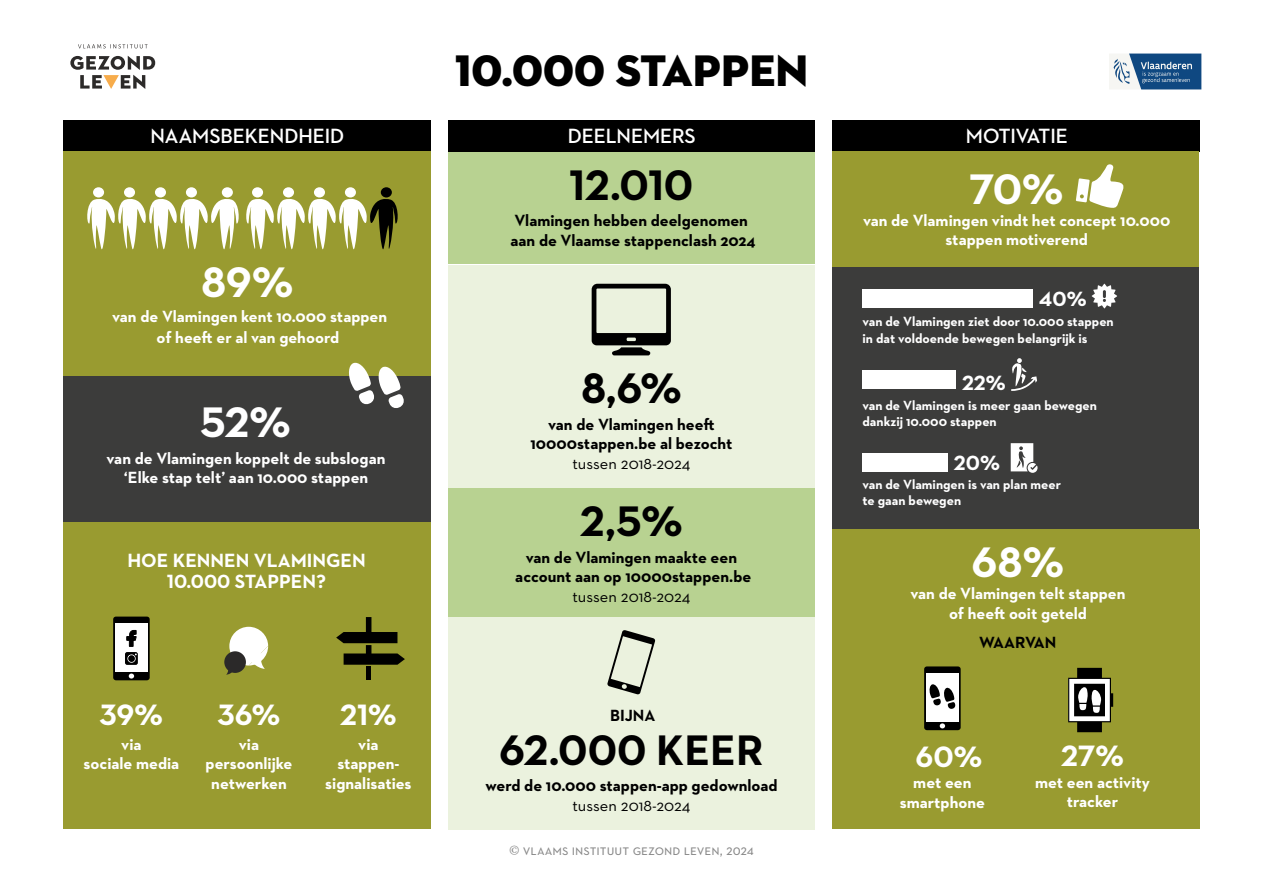
<style>
.page{position:relative;width:1263px;height:893px;background:#fff}
.page>*{position:absolute;margin:0;border:0;box-sizing:border-box;transform-origin:0 0}
.t1{font:45px "Neutraface 2 Display Titling";color:#000}
.t2{font:700 43.5px "Neutraface 2 Text";color:#000}
.t3{font:700 43.5px "Neutraface 2 Text";letter-spacing:-.02em;color:#fff}
.t4{font:700 30px "Neutraface 2 Text";color:#fff}
.t5{font:700 21px "Neutraface 2 Display";color:#fff}
.t6{font:700 21px "Neutraface 2 Text";color:#fff}
.t7{font:700 19.5px/21px "Neutraface 2 Text";color:#fff;text-align:center}
.t8{font:700 16.5px/19.5px "Neutraface 2 Text";color:#fff;text-align:center}
.t9{font:700 16.5px/19.5px "Neutraface 2 Text";color:#000;text-align:center}
.t10{font:16.5px "Neutraface 2 Text";color:#000}
.t11{font:15px "Neutraface 2 Text";color:#878787}
.t12{font:700 13.5px/16.5px "Neutraface 2 Text";color:#fff}
.s1{font-family:"Minion Pro"}
</style>
<div class="page">
<div style="left:832px;top:120px;width:367px;height:31px;background:#000"></div>
<div style="left:64px;top:120px;width:367px;height:31px;background:#000"></div>
<svg style="left:70px;top:56px;width:85px;height:33px"></svg>
<svg style="left:78px;top:44px;width:70px;height:4px"></svg>
<svg style="left:1109px;top:54px;width:92px;height:35px"></svg>
<div style="left:64px;top:151px;width:367px;height:225px;background:#999b30"></div>
<div style="left:64px;top:376px;width:367px;height:147px;background:#3c3c3b"></div>
<div style="left:833px;top:151px;width:366px;height:117px;background:#999b30"></div>
<div style="left:832px;top:529px;width:367px;height:300px;background:#999b30"></div>
<div style="left:833px;top:268px;width:366px;height:261px;background:#3c3c3b"></div>
<div style="left:64px;top:523px;width:367px;height:306px;background:#999b30"></div>
<div style="left:222px;top:187px;width:11px;height:10px;background:#fff;border-radius:50%"></div>
<div style="left:93px;top:187px;width:11px;height:10px;background:#fff;border-radius:50%"></div>
<div style="left:124px;top:187px;width:11px;height:10px;background:#fff;border-radius:50%"></div>
<div style="left:155px;top:187px;width:11px;height:10px;background:#fff;border-radius:50%"></div>
<div style="left:186px;top:187px;width:11px;height:10px;background:#fff;border-radius:50%"></div>
<div style="left:381px;top:187px;width:11px;height:10px;background:#000;border-radius:50%"></div>
<div style="left:252px;top:187px;width:11px;height:10px;background:#fff;border-radius:50%"></div>
<div style="left:283px;top:187px;width:11px;height:10px;background:#fff;border-radius:50%"></div>
<div style="left:314px;top:187px;width:11px;height:10px;background:#fff;border-radius:50%"></div>
<svg style="left:87px;top:199px;width:311px;height:51px"></svg>
<div style="left:345px;top:187px;width:11px;height:10px;background:#fff;border-radius:50%"></div>
<svg style="left:336px;top:617px;width:69px;height:48px"></svg>
<hr style="left:366px;top:667px;width:4px;height:13px;background:#000">
<div style="left:113px;top:617px;width:37px;height:63px;background:#000;border-radius:3px"></div>
<div style="left:115px;top:624px;width:33px;height:48px;background:#fff"></div>
<svg style="left:129px;top:673px;width:5px;height:6px"></svg>
<div style="left:924px;top:666px;width:37px;height:64px;background:#000;border-radius:3px"></div>
<div style="left:926px;top:673px;width:32px;height:49px;background:#fff"></div>
<svg style="left:940px;top:723px;width:5px;height:5px"></svg>
<svg style="left:349px;top:362px;width:55px;height:46px"></svg>
<svg style="left:929px;top:684px;width:27px;height:25px"></svg>
<svg style="left:1076px;top:164px;width:48px;height:44px"></svg>
<svg style="left:125px;top:630px;width:13px;height:35px"></svg>
<div style="left:862px;top:289px;width:171px;height:19px;background:#fff"></div>
<div style="left:862px;top:370px;width:94px;height:19px;background:#fff"></div>
<div style="left:862px;top:454px;width:85px;height:18px;background:#fff"></div>
<svg style="left:224px;top:651px;width:22px;height:22px"></svg>
<svg style="left:226px;top:627px;width:42px;height:48px"></svg>
<svg style="left:1068px;top:668px;width:45px;height:64px"></svg>
<div style="left:448px;top:121px;width:367px;height:39px;background:#000"></div>
<div style="left:448px;top:152px;width:367px;height:112px;background:#b8d291"></div>
<div style="left:448px;top:487px;width:367px;height:132px;background:#b8d291"></div>
<div style="left:448px;top:265px;width:367px;height:222px;background:#ebf2de"></div>
<div style="left:448px;top:617px;width:367px;height:212px;background:#ebf2de"></div>
<svg style="left:592px;top:284px;width:79px;height:71px"></svg>
<svg style="left:607px;top:630px;width:48px;height:65px"></svg>
<svg style="left:1011px;top:358px;width:26px;height:33px"></svg>
<svg style="left:1092px;top:284px;width:25px;height:24px"></svg>
<svg style="left:1011px;top:443px;width:26px;height:30px"></svg>
<h1 class="t1" style="left:455px;top:42px;width:355px">10.000 STAPPEN</h1>
<p class="t5" style="left:150px;top:124px;width:195px">NAAMSBEKENDHEID</p>
<p class="t5" style="left:966px;top:124px;width:103px">MOTIVATIE</p>
<p class="t5" style="left:568px;top:124px;width:130px">DEELNEMERS</p>
<h2 class="t3" style="left:201px;top:254px;width:94px">89%</h2>
<p class="t8" style="left:112px;top:305px;width:276px;line-height:21px">van de Vlamingen kent 10.000 stappen of heeft er al van gehoord</p>
<h2 class="t3" style="left:200px;top:394px;width:92px">52%</h2>
<p class="t8" style="left:107px;top:448px;width:280px">van de Vlamingen koppelt de subslogan ‘Elke stap telt’ aan 10.000 stappen</p>
<p class="t7" style="left:127px;top:550px;width:240px">HOE KENNEN VLAMINGEN<br>10.000 STAPPEN?</p>
<h3 class="t4" style="left:100px;top:695px;width:65px">39%</h3>
<h3 class="t4" style="left:218px;top:695px;width:64px">36%</h3>
<h3 class="t4" style="left:340px;top:695px;width:58px">21%</h3>
<p class="t8" style="left:84px;top:734px;width:97px">via<br>sociale media</p>
<p class="t8" style="left:206px;top:734px;width:88px">via persoonlijke netwerken</p>
<p class="t8" style="left:325px;top:734px;width:88px">via stappen&shy;signalisaties</p>
<h2 class="t2" style="left:569px;top:157px;width:126px">12.010</h2>
<p class="t9" style="left:510px;top:211px;width:247px;text-align:left">Vlamingen hebben deelgenomen aan de Vlaamse stappenclash 2024</p>
<h2 class="t2" style="left:581px;top:360px;width:102px">8,6%</h2>
<p class="t9" style="left:530px;top:414px;width:203px">van de Vlamingen heeft<br>10000stappen.be al bezocht</p>
<p class="t10" style="left:572px;top:453px;width:120px">tussen 2018-2024</p>
<h2 class="t2" style="left:580px;top:493px;width:104px">2,5%</h2>
<p class="t9" style="left:515px;top:547px;width:237px">van de Vlamingen maakte een account aan op 10000stappen.be</p>
<p class="t10" style="left:572px;top:586px;width:120px">tussen 2018-2024</p>
<p class="t9" style="left:610px;top:705px;width:47px">BIJNA</p>
<h2 class="t2" style="left:499px;top:722px;width:266px">62.000 KEER</h2>
<p class="t9" style="left:485px;top:776px;width:294px">werd de 10.000 stappen-app gedownload</p>
<p class="t10" style="left:572px;top:795px;width:120px">tussen 2018-2024</p>
<p class="t11" style="left:509px;top:841px;width:246px"><span class="s1">©</span> vlaams instituut gezond leven, 2024</p>
<h2 class="t3" style="left:969px;top:161px;width:95px">70%</h2>
<p class="t8" style="left:863px;top:210px;width:309px">van de Vlamingen vindt het concept 10.000 stappen motiverend</p>
<p class="t6" style="left:1039px;top:285px;width:49px">40%</p>
<p class="t12" style="left:862px;top:313px;width:253px">van de Vlamingen ziet door 10.000 stappen in dat voldoende bewegen belangrijk is</p>
<p class="t6" style="left:962px;top:370px;width:45px">22%</p>
<p class="t12" style="left:862px;top:397px;width:236px">van de Vlamingen is meer gaan bewegen dankzij 10.000 stappen</p>
<p class="t6" style="left:954px;top:449px;width:47px">20%</p>
<p class="t12" style="left:862px;top:476px;width:200px">van de Vlamingen is van plan meer te gaan bewegen</p>
<h2 class="t3" style="left:971px;top:534px;width:94px">68%</h2>
<p class="t8" style="left:910px;top:584px;width:216px">van de Vlamingen telt stappen of heeft ooit geteld</p>
<p class="t9" style="left:979px;top:632px;width:79px">WAARVAN</p>
<h3 class="t4" style="left:916px;top:737px;width:68px">60%</h3>
<h3 class="t4" style="left:1061px;top:737px;width:64px">27%</h3>
<p class="t8" style="left:900px;top:772px;width:87px">met een smartphone</p>
<p class="t8" style="left:1035px;top:772px;width:116px">met een activity tracker</p>
</div>
